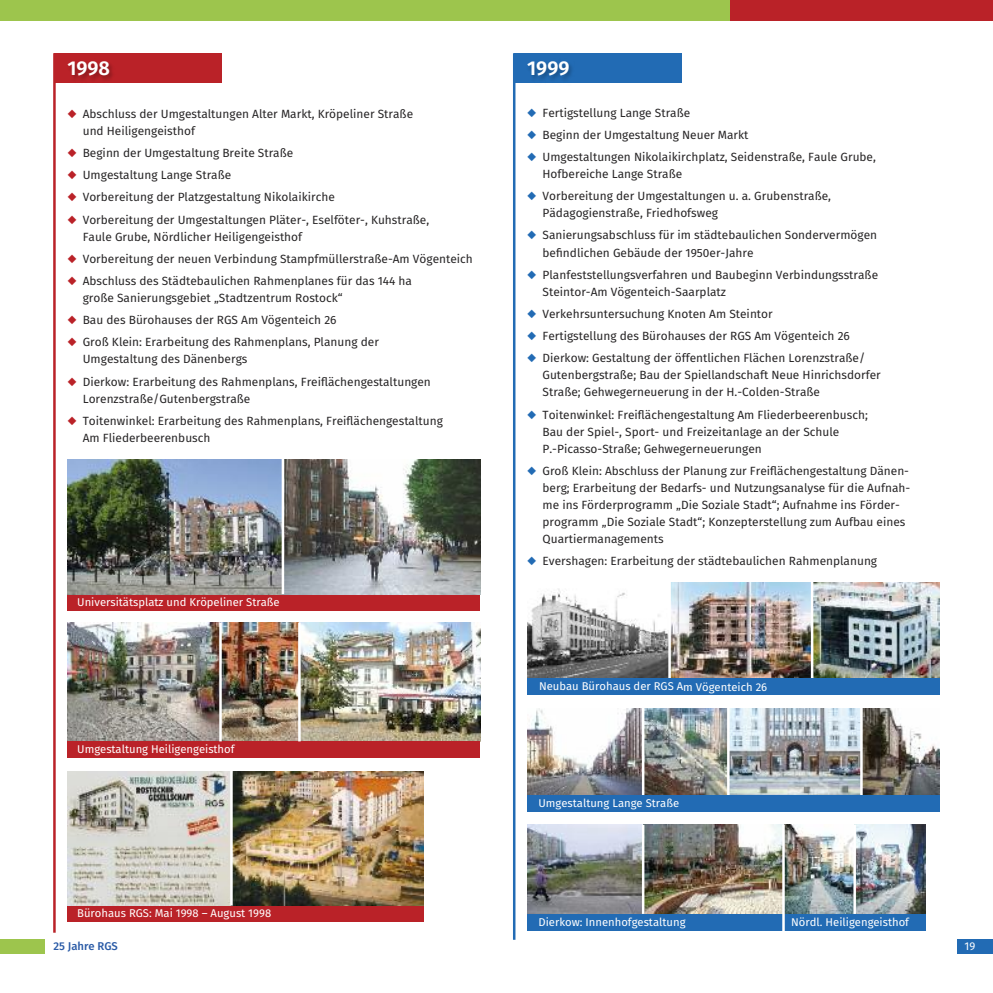
<style>
.page{position:relative;width:993px;height:993px;background:#fff}
.page>*{position:absolute;margin:0;border:0;box-sizing:border-box;transform-origin:0 0}
.t1{font:600 20px "Fira Sans";color:#fff}
.t2{font:11.88px/17.1px "Fira Sans";color:#272526}
.t3{font:11.25px "Fira Sans";color:#fff}
.t4{font:500 11.25px "Fira Sans";color:#295aa6}
.s1{color:#ba2228}
.s2{color:#226bb4}
</style>
<div class="page">
<div style="left:957px;top:939px;width:35px;height:14px;background:#226bb4"></div>
<div style="left:0;top:0;width:730px;height:21px;background:#9dc54d"></div>
<div style="left:730px;top:0;width:262px;height:21px;background:#ba2228"></div>
<div style="left:0;top:939px;width:44px;height:14px;background:#9dc54d"></div>
<img style="left:527px;top:824px;width:255px;height:89px">
<div style="left:67px;top:594px;width:413px;height:16px;background:#ba2228"></div>
<img style="left:784px;top:824px;width:141px;height:89px">
<img style="left:67px;top:459px;width:413px;height:135px">
<hr style="left:53px;top:53px;width:3px;height:879px;background:#ba2228">
<div style="left:54px;top:53px;width:168px;height:30px;background:#ba2228"></div>
<img style="left:55px;top:63px;width:58px;height:35px">
<hr style="left:513px;top:53px;width:2px;height:886px;background:#226bb4">
<div style="left:514px;top:53px;width:167px;height:30px;background:#226bb4"></div>
<img style="left:515px;top:63px;width:57px;height:35px">
<hr style="left:281px;top:458px;width:3px;height:136px;background:#fff">
<div style="left:527px;top:913px;width:256px;height:17px;background:#226bb4"></div>
<img style="left:67px;top:622px;width:413px;height:119px">
<div style="left:67px;top:741px;width:413px;height:17px;background:#ba2228"></div>
<hr style="left:298px;top:622px;width:2px;height:119px;background:#fff">
<hr style="left:219px;top:622px;width:3px;height:119px;background:#fff">
<img style="left:527px;top:588px;width:141px;height:90px">
<img style="left:670px;top:582px;width:140px;height:96px">
<img style="left:813px;top:582px;width:126px;height:96px">
<hr style="left:641px;top:824px;width:3px;height:89px;background:#fff">
<img style="left:644px;top:708px;width:82px;height:86px">
<img style="left:527px;top:708px;width:114px;height:86px">
<img style="left:729px;top:708px;width:210px;height:86px">
<div style="left:527px;top:678px;width:412px;height:16px;background:#226bb4"></div>
<hr style="left:859px;top:705px;width:3px;height:92px;background:#fff">
<div style="left:527px;top:794px;width:412px;height:17px;background:#226bb4"></div>
<div style="left:783px;top:913px;width:142px;height:17px;background:#226bb4"></div>
<hr style="left:782px;top:824px;width:2px;height:108px;background:#fff">
<hr style="left:853px;top:824px;width:2px;height:89px;background:#fff">
<div style="left:67px;top:905px;width:357px;height:17px;background:#ba2228"></div>
<img style="left:67px;top:771px;width:357px;height:134px">
<hr style="left:230px;top:769px;width:3px;height:136px;background:#fff">
<h1 class="t1" style="left:67px;top:52px;width:44px">1998</h1>
<h1 class="t1" style="left:527px;top:52px;width:44px">1999</h1>
<p class="t2" style="left:83px;top:105px;width:332px;text-indent:-15px"><span class="s1">◆</span> Abschluss der Umgestaltungen Alter Markt, Kröpeliner Straße und Heiligengeisthof</p>
<p class="t2" style="left:67px;top:144px;width:227px"><span class="s1">◆</span> Beginn der Umgestaltung Breite Straße</p>
<p class="t2" style="left:67px;top:166px;width:165px"><span class="s1">◆</span> Umgestaltung Lange Straße</p>
<p class="t2" style="left:67px;top:188px;width:269px"><span class="s1">◆</span> Vorbereitung der Platzgestaltung Nikolaikirche</p>
<p class="t2" style="left:83px;top:210px;width:348px;text-indent:-15px"><span class="s1">◆</span> Vorbereitung der Umgestaltungen Pläter-, Eselföter-, Kuhstraße,<br>Faule Grube, Nördlicher Heiligengeisthof</p>
<p class="t2" style="left:67px;top:250px;width:407px"><span class="s1">◆</span> Vorbereitung der neuen Verbindung Stampfmüllerstraße-Am Vögenteich</p>
<p class="t2" style="left:83px;top:272px;width:331px;text-indent:-15px"><span class="s1">◆</span> Abschluss des Städtebaulichen Rahmenplanes für das 144 ha große Sanierungsgebiet „Stadtzentrum Rostock“</p>
<p class="t2" style="left:67px;top:311px;width:271px"><span class="s1">◆</span> Bau des Bürohauses der RGS Am Vögenteich 26</p>
<p class="t2" style="left:83px;top:333px;width:297px;text-indent:-15px"><span class="s1">◆</span> Groß Klein: Erarbeitung des Rahmenplans, Planung der<br>Umgestaltung des Dänenbergs</p>
<p class="t2" style="left:83px;top:372px;width:349px;text-indent:-15px"><span class="s1">◆</span> Dierkow: Erarbeitung des Rahmenplans, Freiflächengestaltungen<br>Lorenzstraße/Gutenbergstraße</p>
<p class="t2" style="left:83px;top:411px;width:361px;text-indent:-15px"><span class="s1">◆</span> Toitenwinkel: Erarbeitung des Rahmenplans, Freiflächengestaltung<br>Am Fliederbeerenbusch</p>
<p class="t2" style="left:527px;top:104px;width:164px"><span class="s2">◆</span> Fertigstellung Lange Straße</p>
<p class="t2" style="left:527px;top:126px;width:223px"><span class="s2">◆</span> Beginn der Umgestaltung Neuer Markt</p>
<p class="t2" style="left:542px;top:148px;width:335px;text-indent:-15px"><span class="s2">◆</span> Umgestaltungen Nikolaikirchplatz, Seidenstraße, Faule Grube,<br>Hofbereiche Lange Straße</p>
<p class="t2" style="left:542px;top:187px;width:290px;text-indent:-15px"><span class="s2">◆</span> Vorbereitung der Umgestaltungen u. a. Grubenstraße,<br>Pädagogienstraße, Friedhofsweg</p>
<p class="t2" style="left:542px;top:226px;width:336px;text-indent:-15px"><span class="s2">◆</span> Sanierungsabschluss für im städtebaulichen Sondervermögen befindlichen Gebäude der 1950er-Jahre</p>
<p class="t2" style="left:542px;top:265px;width:337px;text-indent:-15px"><span class="s2">◆</span> Planfeststellungsverfahren und Baubeginn Verbindungsstraße<br>Steintor-Am Vögenteich-Saarplatz</p>
<p class="t2" style="left:527px;top:305px;width:247px"><span class="s2">◆</span> Verkehrsuntersuchung Knoten Am Steintor</p>
<p class="t2" style="left:527px;top:327px;width:324px"><span class="s2">◆</span> Fertigstellung des Bürohauses der RGS Am Vögenteich 26</p>
<p class="t2" style="left:542px;top:349px;width:339px;text-indent:-15px"><span class="s2">◆</span> Dierkow: Gestaltung der öffentlichen Flächen Lorenzstraße/<br>Gutenbergstraße; Bau der Spiellandschaft Neue Hinrichsdorfer<br>Straße; Gehwegerneuerung in der H.-Colden-Straße</p>
<p class="t2" style="left:542px;top:405px;width:327px;text-indent:-15px"><span class="s2">◆</span> Toitenwinkel: Freiflächengestaltung Am Fliederbeerenbusch;<br>Bau der Spiel-, Sport- und Freizeitanlage an der Schule<br>P.-Picasso-Straße; Gehwegerneuerungen</p>
<p class="t2" style="left:542px;top:461px;width:369px;text-indent:-15px"><span class="s2">◆</span> Groß Klein: Abschluss der Planung zur Freiflächengestaltung Dänen&shy;berg; Erarbeitung der Bedarfs- und Nutzungsanalyse für die Aufnah&shy;me ins Förderprogramm „Die Soziale Stadt“; Aufnahme ins Förder&shy;programm „Die Soziale Stadt“; Konzepterstellung zum Aufbau eines Quartiermanagements</p>
<p class="t2" style="left:527px;top:552px;width:351px"><span class="s2">◆</span> Evershagen: Erarbeitung der städtebaulichen Rahmenplanung</p>
<p class="t3" style="left:77px;top:593px;width:204px">Universitätsplatz und Kröpeliner Straße</p>
<p class="t3" style="left:77px;top:740px;width:159px">Umgestaltung Heiligengeisthof</p>
<p class="t3" style="left:77px;top:904px;width:195px">Bürohaus RGS: Mai 1998 – August 1998</p>
<p class="t3" style="left:539px;top:677px;width:230px">Neubau Bürohaus der RGS Am Vögenteich 26</p>
<p class="t3" style="left:538px;top:794px;width:142px">Umgestaltung Lange Straße</p>
<p class="t3" style="left:538px;top:912px;width:148px">Dierkow: Innenhofgestaltung</p>
<p class="t3" style="left:791px;top:912px;width:119px">Nördl. Heiligengeisthof</p>
<p class="t4" style="left:53px;top:937px;width:66px">25 Jahre RGS</p>
<p class="t3" style="left:964px;top:937px;width:12px">19</p>
</div>
